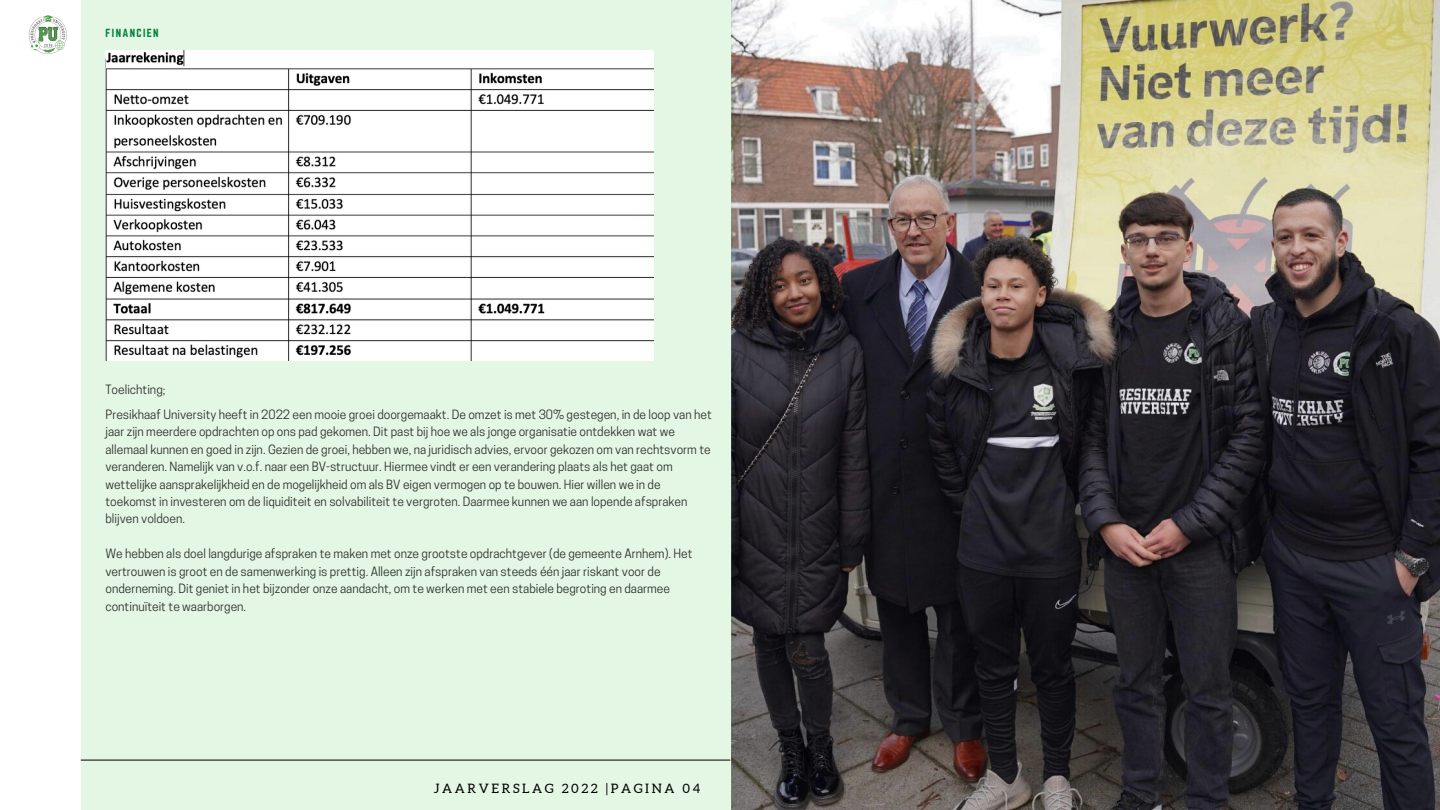
<style>
.page{position:relative;width:1440px;height:810px;background:#fff}
.page>*{position:absolute;margin:0;border:0;box-sizing:border-box;transform-origin:0 0}
.t1{font:13px "Aleo";letter-spacing:.2em;color:#000}
.t2{font:12px/17.5px "Cooper Hewitt";color:#2d2e2c}
.t3{font:10.3px "Norwester";letter-spacing:.13em;color:#008037}
</style>
<div class="page">
<img style="left:731px;top:0;width:709px;height:810px">
<div style="left:81px;top:0;width:650px;height:810px;background:#e4f7e5"></div>
<hr style="left:81px;top:760px;width:649px;height:1px;background:#000">
<img style="left:28px;top:16px;width:39px;height:38px">
<img style="left:105px;top:50px;width:549px;height:311px">
<h2 class="t3" style="left:105px;top:27px;width:55px">FINANCIEN</h2>
<h1 class="t2" style="left:105px;top:383px;width:61px">Toelichting;</h1>
<h2 class="t2" style="left:105px;top:407px;width:608px">Presikhaaf University heeft in 2022 een mooie groei doorgemaakt. De omzet is met 30% gestegen, in de loop van het jaar zijn meerdere opdrachten op ons pad gekomen. Dit past bij hoe we als jonge organisatie ontdekken wat we allemaal kunnen en goed in zijn. Gezien de groei, hebben we, na juridisch advies, ervoor gekozen om van rechtsvorm te veranderen. Namelijk van v.o.f. naar een BV-structuur. Hiermee vindt er een verandering plaats als het gaat om wettelijke aansprakelijkheid en de mogelijkheid om als BV eigen vermogen op te bouwen. Hier willen we in de toekomst in investeren om de liquiditeit en solvabiliteit te vergroten. Daarmee kunnen we aan lopende afspraken blijven voldoen.</h2>
<p class="t2" style="left:105px;top:547px;width:589px">We hebben als doel langdurige afspraken te maken met onze grootste opdrachtgever (de gemeente Arnhem). Het vertrouwen is groot en de samenwerking is prettig. Alleen zijn afspraken van steeds één jaar riskant voor de onderneming. Dit geniet in het bijzonder onze aandacht, om te werken met een stabiele begroting en daarmee continuïteit te waarborgen.</p>
<h2 class="t1" style="left:434px;top:781px;width:268px">JAARVERSLAG 2022 |PAGINA 04</h2>
</div>
